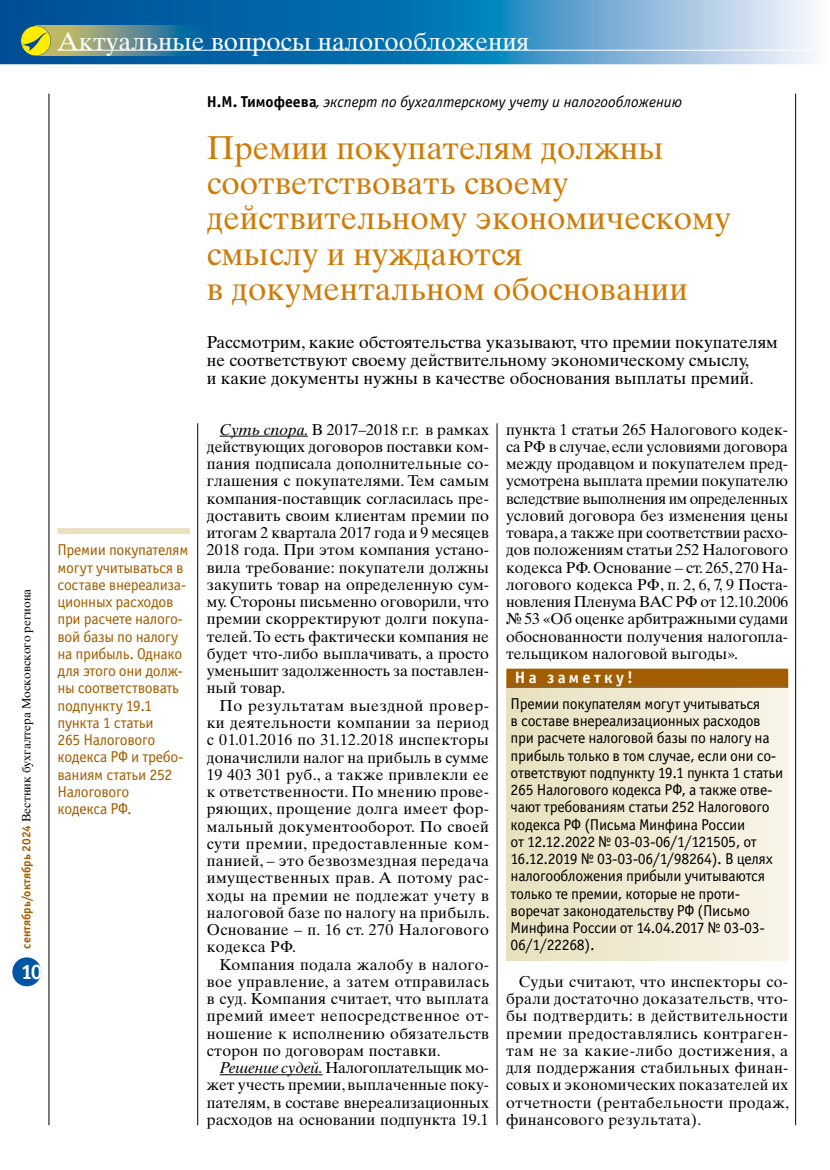
<style>
.page{position:relative;width:830px;height:1170px;background:#fff}
.page>*{position:absolute;margin:0;border:0;box-sizing:border-box;transform-origin:0 0}
.t1{font:33px/35.2px "Times Ten Cyr Upright";color:#d07b07}
.t2{font:25.5px "Times Ten Cyr Upright";color:#fff}
.t3{font:21px "Officina Sans Bold ITC";color:#fff}
.t4{font:17.25px/18px "Times Ten Cyr Upright";color:#000}
.t5{font:16.5px "Officina Sans Bold ITC";letter-spacing:.2em;color:#fff}
.t6{font:15.75px/17.2px "Times Ten Cyr Upright";letter-spacing:.005em;color:#000;text-align:justify}
.t7{font:15.75px/17.2px "Officina Sans Book ITC";letter-spacing:-.02em;color:#000}
.t8{font:15.75px/17.2px "Officina Sans Book ITC";letter-spacing:-.02em;color:#a25e00}
.t9{font:italic 15.75px "Officina Sans Book ITC";color:#000}
.t10{font:12px "Times Ten Cyr Upright";color:#000}
.s1{font-family:"Officina Sans Bold ITC";color:#a25e00}
.s2{font-family:"Officina Sans Bold ITC";font-style:normal}
.s3{font-family:"Times Ten Cyr Inclined"}
</style>
<div class="page">
<svg style="left:0;top:0;width:815px;height:64px;background:#408dbf"></svg>
<img style="left:51px;top:26px;width:154px;height:30px">
<svg style="left:21px;top:26px;width:30px;height:30px"></svg>
<div style="left:12px;top:957px;width:29px;height:29px;background:#0056a4;border-radius:50%"></div>
<hr style="left:57px;top:50px;width:772px;height:1px;background:#fff">
<div style="left:57px;top:528px;width:133px;height:6px;background:#eae0be"></div>
<hr style="left:219px;top:435px;width:89px;height:1px;background:#000">
<hr style="left:219px;top:1074px;width:103px;height:1px;background:#000">
<div style="left:506px;top:671px;width:281px;height:288px;background:linear-gradient(to right,#e9dfbe,#f7f3e7)"></div>
<hr style="left:506px;top:686px;width:281px;height:1px;background:#000">
<div style="left:506px;top:668px;width:281px;height:18px;background:#a25e00"></div>
<hr style="left:49px;top:94px;width:1px;height:1031px;background:#000">
<hr style="left:197px;top:423px;width:1px;height:702px;background:#000">
<hr style="left:496px;top:423px;width:1px;height:702px;background:#000">
<hr style="left:795px;top:94px;width:1px;height:1031px;background:#000">
<p class="t10" style="left:19px;top:948px;width:362px;rotate:-90deg"><span class="s1">сентябрь/октябрь 2024</span> Вестник бухгалтера Московского региона</p>
<h3 class="t3" style="left:21px;top:957px;width:23px">10</h3>
<h2 class="t2" style="left:57px;top:26px;width:473px">Актуальные вопросы налогообложения</h2>
<p class="t8" style="left:57px;top:541px;width:132px">Премии покупателям могут учитываться в составе внереализа&shy;ционных расходов при расчете налого&shy;вой базы по налогу на прибыль. Однако для этого они долж&shy;ны соответствовать подпункту 19.1 пункта 1 статьи<br>265 Налогового кодекса РФ и требо&shy;ваниям статьи 252<br>Налогового<br>кодекса РФ.</p>
<p class="t9" style="left:207px;top:91px;width:476px"><span class="s2">Н.М. Тимофеева</span>, эксперт по бухгалтерскому учету и налогообложению</p>
<h1 class="t1" style="left:207px;top:130px;width:525px">Премии покупателям должны соответствовать своему действительному экономическому смыслу и нуждаются<br>в документальном обосновании</h1>
<p class="t4" style="left:207px;top:333px;width:572px">Рассмотрим, какие обстоятельства указывают, что премии покупателям не соответствуют своему действительному экономическому смыслу,<br>и какие документы нужны в качестве обоснования выплаты премий.</p>
<p class="t6" style="left:207px;top:420px;width:284px;text-indent:13px"><span class="s3">Суть спора.</span> В 2017–2018 г.г. в рамках действующих договоров поставки ком&shy;пания подписала дополнительные со&shy;глашения с покупателями. Тем самым компания-поставщик согласилась пре&shy;доставить своим клиентам премии по итогам 2 квартала 2017 года и 9 месяцев 2018 года. При этом компания устано&shy;вила требование: покупатели должны закупить товар на определенную сум&shy;му. Стороны письменно оговорили, что премии скорректируют долги покупа&shy;телей. То есть фактически компания не будет что-либо выплачивать, а просто уменьшит задолженность за поставлен&shy;ный товар.</p>
<p class="t6" style="left:207px;top:696px;width:284px;text-indent:13px">По результатам выездной провер&shy;ки деятельности компании за период с 01.01.2016 по 31.12.2018 инспекторы доначислили налог на прибыль в сумме 19 403 301 руб., а также привлекли ее к ответственности. По мнению прове&shy;ряющих, прощение долга имеет фор&shy;мальный документооборот. По своей сути премии, предоставленные ком&shy;панией, – это безвозмездная передача имущественных прав. А потому рас&shy;ходы на премии не подлежат учету в налоговой базе по налогу на прибыль.<br>Основание – п. 16 ст. 270 Налогового кодекса РФ.</p>
<p class="t6" style="left:207px;top:955px;width:284px;text-indent:13px">Компания подала жалобу в налого&shy;вое управление, а затем отправилась в суд. Компания считает, что выплата премий имеет непосредственное от&shy;ношение к исполнению обязательств сторон по договорам поставки.</p>
<p class="t6" style="left:207px;top:1059px;width:283px;text-indent:13px"><span class="s3">Решение судей.</span> Налогоплательщик мо&shy;жет учесть премии, выплаченные поку&shy;пателям, в составе внереализационных расходов на основании подпункта 19.1</p>
<p class="t6" style="left:506px;top:420px;width:284px">пункта 1 статьи 265 Налогового кодек&shy;са РФ в случае, если условиями договора между продавцом и покупателем пред&shy;усмотрена выплата премии покупателю вследствие выполнения им определенных условий договора без изменения цены товара, а также при соответствии расхо&shy;дов положениям статьи 252 Налогового кодекса РФ. Основание – ст. 265, 270 На&shy;логового кодекса РФ, п. 2, 6, 7, 9 Поста&shy;новления Пленума ВАС РФ от 12.10.2006 № 53 «Об оценке арбитражными судами обоснованности получения налогопла&shy;тельщиком налоговой выгоды».</p>
<p class="t5" style="left:514px;top:666px;width:120px">На заметку!</p>
<p class="t7" style="left:510px;top:694px;width:274px">Премии покупателям могут учитываться<br>в составе внереализационных расходов при расчете налоговой базы по налогу на прибыль только в том случае, если они со&shy;ответствуют подпункту 19.1 пункта 1 статьи 265 Налогового кодекса РФ, а также отве&shy;чают требованиям статьи 252 Налогового кодекса РФ (Письма Минфина России<br>от 12.12.2022 № 03-03-06/1/121505, от 16.12.2019 № 03-03-06/1/98264). В целях налогообложения прибыли учитываются только те премии, которые не проти&shy;воречат законодательству РФ (Письмо Минфина России от 14.04.2017 № 03-03- 06/1/22268).</p>
<p class="t6" style="left:506px;top:972px;width:284px;text-indent:13px">Судьи считают, что инспекторы со&shy;брали достаточно доказательств, что&shy;бы подтвердить: в действительности премии предоставлялись контраген&shy;там не за какие-либо достижения, а для поддержания стабильных финан&shy;совых и экономических показателей их отчетности (рентабельности продаж, финансового результата).</p>
</div>
